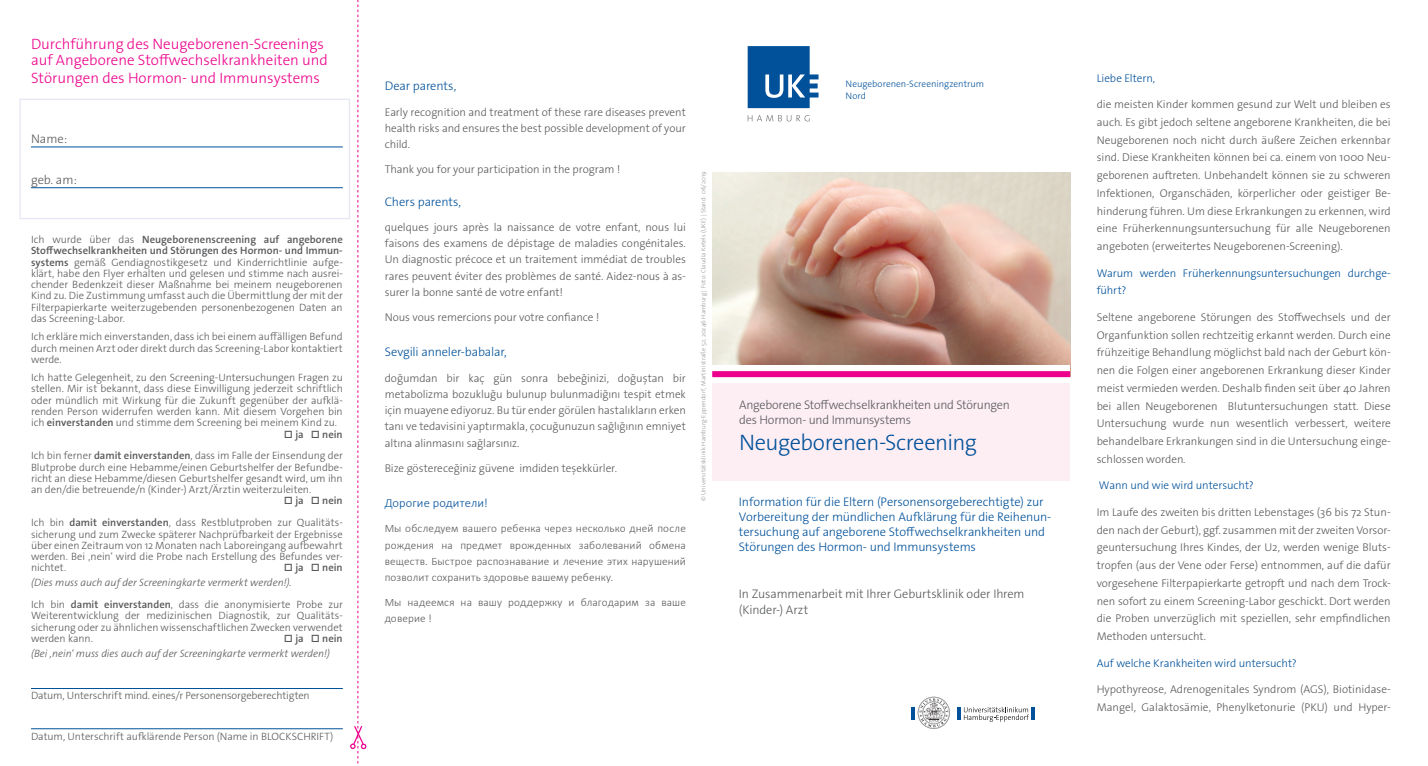
<style>
.page{position:relative;width:1428px;height:766px;background:#fff}
.page>*{position:absolute;margin:0;border:0;box-sizing:border-box;transform-origin:0 0}
.t1{font:300 22.5px "The Sans Os F";letter-spacing:-.02em;color:#01519a}
.t2{font:300 15px/16.2px "The Sans Os F";color:#ed028c}
.t3{font:300 12.5px/15px "The Sans Os F";letter-spacing:-.01em;color:#01519a}
.t4{font:300 12.5px/15px "The Sans Os F";letter-spacing:-.015em;color:#57585a}
.t5{font:300 12.5px "Calibri";letter-spacing:.01em;color:#01519a}
.t6{font:300 11.25px/17.8px "The Sans Os F";color:#57585a;text-align:justify}
.t7{font:300 11.25px/16.2px "Calibri";letter-spacing:.01em;color:#57585a;text-align:justify}
.t8{font:300 11.25px/17.8px "The Sans Os F";letter-spacing:-.005em;color:#01519a}
.t9{font:300 10.62px/11.2px "The Sans Os F";letter-spacing:-.005em;color:#57585a;text-align:justify}
.t10{font:italic 300 10.62px/21.9px "The Sans Os F";letter-spacing:-.005em;color:#57585a}
.t11{font:600 10.62px "The Sans Os F";color:#57585a}
.t12{font:300 9.38px/11.4px "The Sans Os F";color:#01519a}
.t13{font:300 6.25px "The Sans Os F";letter-spacing:.01em;color:#939598}
.s1{font-weight:600}
.s2{font-style:normal}
.s3{font-weight:600;font-style:normal}
</style>
<div class="page">
<div style="left:19px;top:99px;width:331px;height:120px;border:1px solid #e5e8f3"></div>
<img style="left:712px;top:172px;width:358px;height:193px">
<svg style="left:911px;top:696px;width:39px;height:32px"></svg>
<svg style="left:957px;top:706px;width:72px;height:15px"></svg>
<hr style="left:1031px;top:707px;width:4px;height:12px;background:#01519b">
<svg style="left:748px;top:46px;width:71px;height:62px"></svg>
<svg style="left:748px;top:115px;width:62px;height:6px"></svg>
<div style="left:712px;top:383px;width:358px;height:97px;background:#fdeef4"></div>
<div style="left:712px;top:371px;width:358px;height:6px;background:#ed028c"></div>
<hr style="left:31px;top:147px;width:312px;height:1px;background:#01519a">
<hr style="left:31px;top:187px;width:312px;height:1px;background:#01519a">
<hr style="left:31px;top:688px;width:312px;height:1px;background:#01519a">
<hr style="left:31px;top:728px;width:312px;height:1px;background:#01519a">
<svg style="left:350px;top:0;width:16px;height:764px"></svg>
<h2 class="t2" style="left:31px;top:36px;width:298px">Durchführung des Neugeborenen-Screenings auf Angeborene Stoffwechselkrankheiten und</h2>
<h2 class="t2" style="left:31px;top:70px;width:291px">Störungen des Hormon- und Immunsystems</h2>
<p class="t4" style="left:31px;top:131px;width:38px">Name:</p>
<p class="t4" style="left:31px;top:172px;width:47px">geb. am:</p>
<p class="t9" style="left:31px;top:234px;width:313px">Ich wurde über das <span class="s1">Neugeborenenscreening auf angeborene Stoffwechselkrankheiten und Störungen des Hormon- und Immun&shy;systems</span> gemäß Gendiagnostikgesetz und Kinderrichtlinie aufge&shy;klärt, habe den Flyer erhalten und gelesen und stimme nach ausrei&shy;chender Bedenkzeit dieser Maßnahme bei meinem neugeborenen Kind zu. Die Zustimmung umfasst auch die Übermittlung der mit der Filterpapierkarte weiterzugebenden personenbezogenen Daten an das Screening-Labor.</p>
<p class="t9" style="left:31px;top:331px;width:313px">Ich erkläre mich einverstanden, dass ich bei einem auffälligen Befund durch meinen Arzt oder direkt durch das Screening-Labor kontaktiert werde.</p>
<p class="t9" style="left:31px;top:372px;width:313px">Ich hatte Gelegenheit, zu den Screening-Untersuchungen Fragen zu stellen. Mir ist bekannt, dass diese Einwilligung jederzeit schriftlich oder mündlich mit Wirkung für die Zukunft gegenüber der aufklä&shy;renden Person widerrufen werden kann. Mit diesem Vorgehen bin ich <span class="s1">einverstanden</span> und stimme dem Screening bei meinem Kind zu.</p>
<p class="t9" style="left:31px;top:423px;width:313px;line-height:21.9px;text-align:right"><span class="s1">□ ja □ nein<br></span>Ich bin ferner <span class="s1">damit einverstanden</span>, dass im Falle der Einsendung der</p>
<p class="t9" style="left:31px;top:461px;width:313px">Blutprobe durch eine Hebamme/einen Geburtshelfer der Befundbe&shy;richt an diese Hebamme/diesen Geburtshelfer gesandt wird, um ihn an den/die betreuende/n (Kinder-) Arzt/Ärztin weiterzuleiten.</p>
<p class="t9" style="left:31px;top:490px;width:313px;line-height:21.9px;text-align:right"><span class="s1">□ ja □ nein<br></span>Ich bin <span class="s1">damit einverstanden</span>, dass Restblutproben zur Qualitäts-</p>
<p class="t9" style="left:31px;top:528px;width:313px">sicherung und zum Zwecke späterer Nachprüfbarkeit der Ergebnisse über einen Zeitraum von 12 Monaten nach Laboreingang aufbewahrt werden. Bei ‚nein‘ wird die Probe nach Erstellung des Befundes ver&shy;nichtet.</p>
<p class="t11" style="left:284px;top:561px;width:60px">□ ja □ nein</p>
<p class="t10" style="left:31px;top:571px;width:313px">(Dies muss auch auf der Screeningkarte vermerkt werden!).<br><span class="s2">Ich bin</span> <span class="s3">damit einverstanden</span><span class="s2">, dass die anonymisierte Probe zur</span></p>
<p class="t9" style="left:31px;top:610px;width:313px">Weiterentwicklung der medizinischen Diagnostik, zur Qualitäts&shy;sicherung oder zu ähnlichen wissenschaftlichen Zwecken verwendet werden kann.</p>
<p class="t11" style="left:284px;top:631px;width:60px">□ ja □ nein</p>
<p class="t10" style="left:31px;top:642px;width:301px">(Bei ‚nein‘ muss dies auch auf der Screeningkarte vermerkt werden!)</p>
<p class="t9" style="left:31px;top:690px;width:280px">Datum, Unterschrift mind. eines/r Personensorgeberechtigten</p>
<p class="t9" style="left:31px;top:730px;width:304px">Datum, Unterschrift aufklärende Person (Name in BLOCKSCHRIFT)</p>
<p class="t3" style="left:385px;top:79px;width:73px">Dear parents,</p>
<p class="t6" style="left:385px;top:104px;width:303px;line-height:16.2px">Early recognition and treatment of these rare diseases prevent health risks and ensures the best possible development of your child.</p>
<p class="t6" style="left:385px;top:160px;width:237px">Thank you for your participation in the program !</p>
<p class="t3" style="left:385px;top:194px;width:78px">Chers parents,</p>
<p class="t6" style="left:385px;top:219px;width:303px;line-height:16.2px">quelques jours après la naissance de votre enfant, nous lui faisons des examens de dépistage de maladies congénitales.<br>Un diagnostic précoce et un traitement immédiat de troubles rares peuvent éviter des problèmes de santé. Aidez-nous à as&shy;surer la bonne santé de votre enfant!</p>
<p class="t6" style="left:385px;top:308px;width:216px">Nous vous remercions pour votre confiance !</p>
<p class="t3" style="left:385px;top:344px;width:123px">Sevgili anneler-babalar,</p>
<p class="t6" style="left:385px;top:369px;width:303px;line-height:16.2px">doğumdan bir kaç gün sonra bebeğinizi, doğuştan bir metabolizma bozukluğu bulunup bulunmadiğını tespit etmek için muayene ediyoruz. Bu tür ender görülen hastalıkların erken tanı ve tedavisini yaptırmakla, çocuğunuzun sağlığının emniyet altına alinmasını sağlarsınız.</p>
<p class="t6" style="left:385px;top:459px;width:234px">Bize göstereceğiniz güvene imdiden teşekkürler.</p>
<p class="t5" style="left:385px;top:495px;width:105px">Дорогие родители!</p>
<p class="t7" style="left:385px;top:520px;width:303px">Мы обследуем вашего ребенка через несколько дней после рождения на предмет врожденных заболеваний обмена веществ. Быстрое распознавание и лечение этих нарушений позволит сохранить здоровье вашему ребенку.</p>
<p class="t7" style="left:385px;top:594px;width:303px">Мы надеемся на вашу роддержку и благодарим за ваше доверие !</p>
<p class="t13" style="left:699px;top:501px;width:331px;rotate:-90deg">© Universitätsklinik Hamburg-Eppendorf, Martinistraße 52, 20246 Hamburg | Foto: Claudia Ketels (UKE) | Stand: 06/2019</p>
<p class="t12" style="left:846px;top:78px;width:140px">Neugeborenen-Screeningzentrum<br>Nord</p>
<p class="t4" style="left:739px;top:397px;width:272px">Angeborene Stoffwechselkrankheiten und Störungen des Hormon- und Immunsystems</p>
<h1 class="t1" style="left:739px;top:428px;width:239px">Neugeborenen-Screening</h1>
<p class="t3" style="left:739px;top:494px;width:314px">Information für die Eltern (Personensorgeberechtigte) zur Vorbereitung der mündlichen Aufklärung für die Reihenun&shy;tersuchung auf angeborene Stoffwechselkrankheiten und Störungen des Hormon- und Immunsystems</p>
<p class="t4" style="left:739px;top:586px;width:287px">In Zusammenarbeit mit Ihrer Geburtsklinik oder Ihrem (Kinder-) Arzt</p>
<p class="t8" style="left:1097px;top:69px;width:60px">Liebe Eltern,</p>
<p class="t6" style="left:1097px;top:95px;width:296px">die meisten Kinder kommen gesund zur Welt und bleiben es auch. Es gibt jedoch seltene angeborene Krankheiten, die bei Neugeborenen noch nicht durch äußere Zeichen erkennbar sind. Diese Krankheiten können bei ca. einem von 1000 Neu&shy;geborenen auftreten. Unbehandelt können sie zu schweren Infektionen, Organschäden, körperlicher oder geistiger Be&shy;hinderung führen. Um diese Erkrankungen zu erkennen, wird eine Früherkennungsuntersuchung für alle Neugeborenen angeboten (erweitertes Neugeborenen-Screening).</p>
<p class="t8" style="left:1097px;top:264px;width:296px">Warum werden Früherkennungsuntersuchungen durchge&shy;führt?</p>
<p class="t6" style="left:1097px;top:308px;width:296px">Seltene angeborene Störungen des Stoffwechsels und der Organfunktion sollen rechtzeitig erkannt werden. Durch eine frühzeitige Behandlung möglichst bald nach der Geburt kön&shy;nen die Folgen einer angeborenen Erkrankung dieser Kinder meist vermieden werden. Deshalb finden seit über 40 Jahren bei allen Neugeborenen Blutuntersuchungen statt. Diese Untersuchung wurde nun wesentlich verbessert, weitere behandelbare Erkrankungen sind in die Untersuchung einge&shy;schlossen worden.</p>
<p class="t8" style="left:1099px;top:476px;width:156px">Wann und wie wird untersucht?</p>
<p class="t6" style="left:1097px;top:503px;width:296px">Im Laufe des zweiten bis dritten Lebenstages (36 bis 72 Stun&shy;den nach der Geburt), ggf. zusammen mit der zweiten Vorsor&shy;geuntersuchung Ihres Kindes, der U2, werden wenige Bluts&shy;tropfen (aus der Vene oder Ferse) entnommen, auf die dafür vorgesehene Filterpapierkarte getropft und nach dem Trock&shy;nen sofort zu einem Screening-Labor geschickt. Dort werden die Proben unverzüglich mit speziellen, sehr empfindlichen Methoden untersucht.</p>
<p class="t8" style="left:1097px;top:654px;width:202px">Auf welche Krankheiten wird untersucht?</p>
<p class="t6" style="left:1097px;top:680px;width:296px">Hypothyreose, Adrenogenitales Syndrom (AGS), Biotinidase-<br>Mangel, Galaktosämie, Phenylketonurie (PKU) und Hyper-</p>
</div>
